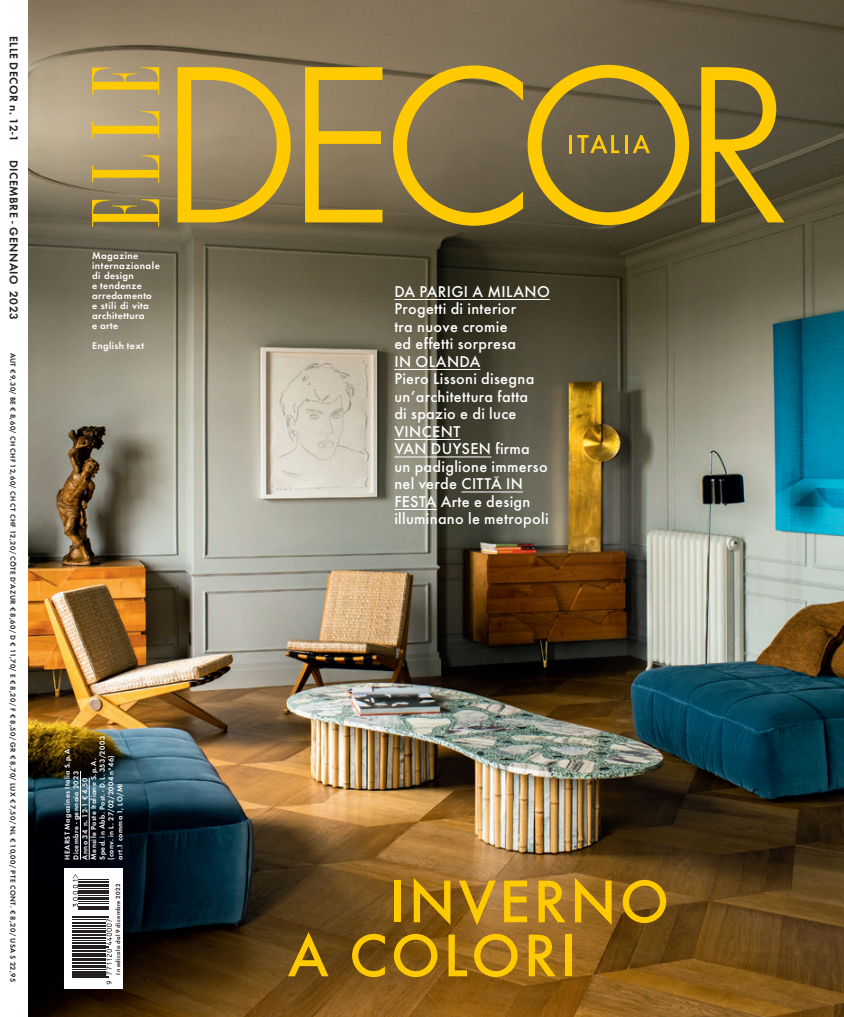
<style>
.page{position:relative;width:844px;height:1017px;background:#fff}
.page>*{position:absolute;margin:0;border:0;box-sizing:border-box;transform-origin:0 0}
.t1{font:500 62.5px/54px "Elle Gabor Std";letter-spacing:.05em;color:#ffcb00}
.t2{font:500 16.25px/17.5px "Elle Gabor Std";letter-spacing:.02em;color:#fff}
.t3{font:600 11.88px "Elle Gabor Std";letter-spacing:.045em;color:#231f20}
.t4{font:600 10px/10px "Elle Gabor Std";letter-spacing:.03em;color:#fff}
.t5{font:600 7.5px/8.8px "Elle Gabor Std";letter-spacing:.06em;color:#fff}
.t6{font:600 7.5px "Elle Gabor Std";letter-spacing:.06em;color:#231f20}
.t7{font:600 6.25px "Elle Gabor Std";letter-spacing:.06em;color:#231f20}
</style>
<div class="page">
<img style="left:28px;top:0;width:815px;height:1017px">
<div style="left:65px;top:869px;width:58px;height:120px;background:#fff"></div>
<svg style="left:72px;top:878px;width:37px;height:107px"></svg>
<hr style="left:72px;top:977px;width:37px;height:1px;background:#231f20">
<hr style="left:72px;top:976px;width:37px;height:1px;background:#231f20">
<hr style="left:72px;top:973px;width:34px;height:2px;background:#231f20">
<hr style="left:72px;top:972px;width:34px;height:1px;background:#231f20">
<hr style="left:72px;top:970px;width:34px;height:1px;background:#231f20">
<hr style="left:72px;top:967px;width:34px;height:1px;background:#231f20">
<hr style="left:72px;top:965px;width:34px;height:1px;background:#231f20">
<hr style="left:72px;top:962px;width:34px;height:2px;background:#231f20">
<hr style="left:72px;top:960px;width:34px;height:1px;background:#231f20">
<hr style="left:72px;top:958px;width:34px;height:1px;background:#231f20">
<hr style="left:72px;top:955px;width:34px;height:1px;background:#231f20">
<hr style="left:72px;top:953px;width:34px;height:2px;background:#231f20">
<hr style="left:72px;top:950px;width:34px;height:1px;background:#231f20">
<hr style="left:72px;top:949px;width:34px;height:1px;background:#231f20">
<hr style="left:72px;top:947px;width:37px;height:1px;background:#231f20">
<hr style="left:72px;top:946px;width:37px;height:1px;background:#231f20">
<hr style="left:72px;top:945px;width:34px;height:1px;background:#231f20">
<hr style="left:72px;top:942px;width:34px;height:2px;background:#231f20">
<hr style="left:72px;top:940px;width:34px;height:1px;background:#231f20">
<hr style="left:72px;top:937px;width:34px;height:2px;background:#231f20">
<hr style="left:72px;top:934px;width:34px;height:2px;background:#231f20">
<hr style="left:72px;top:932px;width:34px;height:1px;background:#231f20">
<hr style="left:72px;top:930px;width:34px;height:2px;background:#231f20">
<hr style="left:72px;top:928px;width:34px;height:1px;background:#231f20">
<hr style="left:72px;top:925px;width:34px;height:2px;background:#231f20">
<hr style="left:72px;top:923px;width:34px;height:1px;background:#231f20">
<hr style="left:72px;top:922px;width:34px;height:1px;background:#231f20">
<hr style="left:72px;top:919px;width:34px;height:1px;background:#231f20">
<hr style="left:72px;top:917px;width:37px;height:1px;background:#231f20">
<hr style="left:72px;top:916px;width:37px;height:1px;background:#231f20">
<hr style="left:79px;top:909px;width:30px;height:1px;background:#231f20">
<hr style="left:79px;top:907px;width:30px;height:2px;background:#231f20">
<hr style="left:79px;top:906px;width:30px;height:1px;background:#231f20">
<hr style="left:79px;top:903px;width:30px;height:1px;background:#231f20">
<hr style="left:79px;top:901px;width:30px;height:1px;background:#231f20">
<hr style="left:79px;top:898px;width:30px;height:1px;background:#231f20">
<hr style="left:79px;top:897px;width:30px;height:1px;background:#231f20">
<hr style="left:79px;top:896px;width:30px;height:1px;background:#231f20">
<hr style="left:79px;top:892px;width:30px;height:2px;background:#231f20">
<hr style="left:79px;top:891px;width:30px;height:1px;background:#231f20">
<hr style="left:79px;top:890px;width:30px;height:1px;background:#231f20">
<hr style="left:79px;top:888px;width:30px;height:1px;background:#231f20">
<hr style="left:79px;top:885px;width:30px;height:2px;background:#231f20">
<hr style="left:79px;top:884px;width:30px;height:1px;background:#231f20">
<hr style="left:79px;top:881px;width:30px;height:1px;background:#231f20">
<hr style="left:79px;top:879px;width:30px;height:1px;background:#231f20">
<svg style="left:106px;top:981px;width:6px;height:3px"></svg>
<svg style="left:106px;top:919px;width:6px;height:56px"></svg>
<svg style="left:73px;top:874px;width:5px;height:33px"></svg>
<hr style="left:80px;top:771px;width:1px;height:89px;background:#fff">
<hr style="left:89px;top:778px;width:1px;height:82px;background:#fff">
<hr style="left:394px;top:299px;width:155px;height:1px;background:#fff">
<hr style="left:394px;top:369px;width:86px;height:1px;background:#fff">
<hr style="left:394px;top:439px;width:66px;height:1px;background:#fff">
<hr style="left:394px;top:457px;width:97px;height:1px;background:#fff">
<hr style="left:461px;top:492px;width:62px;height:1px;background:#fff">
<hr style="left:394px;top:509px;width:42px;height:1px;background:#fff">
<svg style="left:92px;top:199px;width:67px;height:28px;background:#a88e35"></svg>
<svg style="left:92px;top:67px;width:67px;height:27px;background:#ccac4c"></svg>
<svg style="left:92px;top:155px;width:67px;height:28px;background:#bfa450"></svg>
<svg style="left:92px;top:111px;width:67px;height:28px;background:#cdb15c"></svg>
<svg style="left:178px;top:67px;width:112px;height:155px;background:#b99c44"></svg>
<svg style="left:305px;top:67px;width:77px;height:155px;background:#b39639"></svg>
<svg style="left:701px;top:67px;width:83px;height:155px;background:#977f22"></svg>
<svg style="left:393px;top:65px;width:296px;height:161px;background:#8b7738"></svg>
<hr style="left:624px;top:135px;width:3px;height:18px;background:#ffcb00">
<p class="t3" style="left:21px;top:36px;width:107px;rotate:90deg">ELLE DECOR n. 12-1</p>
<p class="t3" style="left:21px;top:160px;width:161px;rotate:90deg">DICEMBRE - GENNAIO 2023</p>
<p class="t6" style="left:17px;top:353px;width:631px;rotate:90deg">AUT € 9,30/ BE € 8,60/ CH CHF 12,60/ CH CT CHF 12,20/ CÔTE D’AZUR € 8,60/ D € 11,70/ E € 8,20/ F € 8,50/ GR € 8,70/ LUX € 7,50/ NL € 10,00/ PTE CONT. € 8,20/ USA $ 22,95</p>
<p class="t4" style="left:92px;top:251px;width:69px">Magazine internazionale di design<br>e tendenze arredamento<br>e stili di vita architettura<br>e arte</p>
<p class="t4" style="left:92px;top:341px;width:53px">English text</p>
<p class="t2" style="left:394px;top:282px;width:157px">DA PARIGI A MILANO<br>Progetti di interior<br>tra nuove cromie<br>ed effetti sorpresa<br>IN OLANDA<br>Piero Lissoni disegna un’architettura fatta<br>di spazio e di luce<br>VINCENT<br>VAN DUYSEN firma un padiglione immerso nel verde CITTÀ IN<br>FESTA Arte e design illuminano le metropoli</p>
<p class="t5" style="left:63px;top:860px;width:125px;rotate:-90deg">HEARST Magazines Italia S.p.A.<br>Dicembre - gennaio 2023<br>Anno 34 n. 12-1 € 4,50<br>Mensile Poste Italiane S.p.A.<br>Sped. in Abb. Post. - D.L. 353/2003 (conv. in L. 27/02/2004 n°46)<br>art.1 comma 1, LO/MI</p>
<p class="t7" style="left:114px;top:975px;width:93px;rotate:-90deg">In edicola dal 9 dicembre 2022</p>
<h1 class="t1" style="left:288px;top:874px;width:383px;text-indent:101px">INVERNO<br>A COLORI</h1>
</div>
